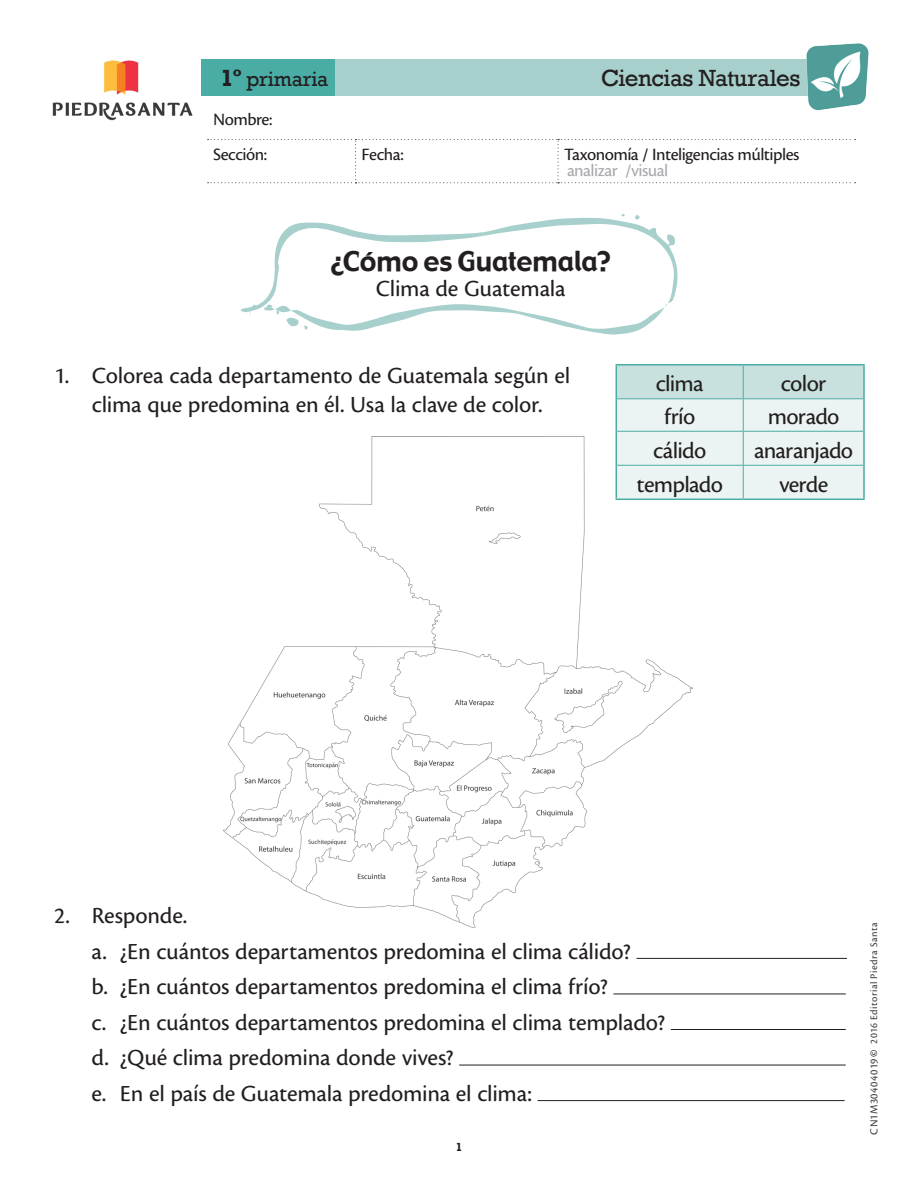
<style>
.page{position:relative;width:918px;height:1188px;background:#fff}
.page>*{position:absolute;margin:0;border:0;box-sizing:border-box;transform-origin:0 0}
.Tit_1y2{font:27px "Gadget";letter-spacing:-.005em;color:#231f20}
.Curso_NG{font:24px/28.8px "Cronos Pro Capt";letter-spacing:-.01em;color:#231f20;text-align:center}
.t1{font:24px "Rockwell";letter-spacing:-.015em;color:#231f20}
.Tit_1y2-2{font:24px "Cronos Pro Capt";letter-spacing:-.01em;color:#231f20}
.Curso_NG-2{font:24px "Cronos Pro Capt";letter-spacing:-.035em;color:#231f20}
.Curso_NG-3{font:24px "Cronos Pro Capt";letter-spacing:-.03em;color:#231f20}
.t2{font:21px "Rockwell";letter-spacing:-.005em;color:#231f20}
.t3{font:18px/34.7px "Cronos Pro Capt";letter-spacing:-.03em;color:#231f20}
.Nombre_alumno{font:18px "Cronos Pro Capt";letter-spacing:-.03em;color:#a8a9ad}
.No__pagina{font:700 12px "Rockwell";color:#231f20}
._2014_Editorial_Pie{font:10.5px "Cronos Pro Capt";letter-spacing:.04em;color:#3e3e3f}
.s1{font-weight:700;font-size:24px}
.s2{font-size:11.25px}
.s3{font-family:"Cronos Pro";font-weight:700}
</style>
<div class="page">
<svg style="left:201px;top:59px;width:600px;height:37px;background:#91c8c3"></svg>
<img style="left:52px;top:60px;width:141px;height:61px">
<img style="left:801px;top:43px;width:67px;height:68px">
<svg style="left:208px;top:139px;width:648px;height:44px"></svg>
<img style="left:223px;top:436px;width:469px;height:492px">
<svg style="left:241px;top:214px;width:437px;height:121px"></svg>
<hr style="left:637px;top:958px;width:210px;height:1px;background:#231f20">
<hr style="left:613px;top:994px;width:233px;height:1px;background:#231f20">
<hr style="left:671px;top:1029px;width:175px;height:1px;background:#231f20">
<hr style="left:459px;top:1065px;width:387px;height:1px;background:#231f20">
<hr style="left:538px;top:1100px;width:307px;height:1px;background:#231f20">
<svg style="left:617px;top:366px;width:246px;height:133px;background:#e1eeec"></svg>
<hr style="left:616px;top:364px;width:127px;height:2px;background:#49ada5">
<hr style="left:616px;top:366px;width:1px;height:33px;background:#49ada5">
<hr style="left:616px;top:399px;width:1px;height:32px;background:#49ada5">
<hr style="left:616px;top:431px;width:1px;height:34px;background:#49ada5">
<hr style="left:616px;top:465px;width:1px;height:34px;background:#49ada5">
<hr style="left:616px;top:499px;width:127px;height:1px;background:#49ada5">
<hr style="left:617px;top:398px;width:126px;height:1px;background:#49ada5">
<hr style="left:617px;top:431px;width:126px;height:1px;background:#49ada5">
<hr style="left:617px;top:465px;width:126px;height:1px;background:#49ada5">
<hr style="left:743px;top:364px;width:122px;height:2px;background:#49ada5">
<hr style="left:863px;top:366px;width:2px;height:33px;background:#49ada5">
<hr style="left:863px;top:399px;width:2px;height:32px;background:#49ada5">
<hr style="left:863px;top:431px;width:2px;height:34px;background:#49ada5">
<hr style="left:863px;top:465px;width:2px;height:34px;background:#49ada5">
<hr style="left:743px;top:499px;width:122px;height:1px;background:#49ada5">
<hr style="left:743px;top:366px;width:1px;height:32px;background:#49ada5">
<hr style="left:743px;top:398px;width:120px;height:1px;background:#49ada5">
<hr style="left:743px;top:399px;width:1px;height:32px;background:#49ada5">
<hr style="left:743px;top:431px;width:120px;height:1px;background:#49ada5">
<hr style="left:743px;top:432px;width:1px;height:33px;background:#49ada5">
<hr style="left:743px;top:465px;width:120px;height:1px;background:#49ada5">
<hr style="left:743px;top:466px;width:1px;height:33px;background:#49ada5">
<p class="t2" style="left:220px;top:66px;width:110px"><span class="s1">1º</span> primaria</p>
<p class="t1" style="left:601px;top:64px;width:201px">Ciencias Naturales</p>
<p class="t3" style="left:213px;top:102px;width:61px">Nombre:<br>Sección:</p>
<p class="t3" style="left:362px;top:137px;width:44px">Fecha:</p>
<p class="t3" style="left:564px;top:137px;width:237px">Taxonomía / Inteligencias múltiples</p>
<p class="Nombre_alumno" style="left:567px;top:160px;width:103px">analizar /visual</p>
<p class="Tit_1y2" style="left:331px;top:243px;width:282px">¿Cómo es Guatemala?</p>
<p class="Tit_1y2-2" style="left:376px;top:275px;width:191px">Clima de Guatemala</p>
<p class="Curso_NG" style="left:54px;top:362px;width:518px">1. Colorea cada departamento de Guatemala según el clima que predomina en él. Usa la clave de color.</p>
<p class="Curso_NG" style="left:656px;top:369px;width:50px">clima</p>
<p class="Curso_NG" style="left:781px;top:369px;width:47px">color</p>
<p class="Curso_NG" style="left:664px;top:403px;width:33px">frío</p>
<p class="Curso_NG" style="left:768px;top:403px;width:73px">morado</p>
<p class="Curso_NG" style="left:653px;top:436px;width:55px">cálido</p>
<p class="Curso_NG-2" style="left:754px;top:436px;width:101px">anaranjado</p>
<p class="Curso_NG-3" style="left:636px;top:470px;width:88px">templado</p>
<p class="Curso_NG" style="left:779px;top:470px;width:51px">verde</p>
<p class="Curso_NG" style="left:54px;top:902px;width:135px">2. Responde.</p>
<p class="Curso_NG" style="left:92px;top:937px;width:541px">a. ¿En cuántos departamentos predomina el clima cálido?</p>
<p class="Curso_NG" style="left:92px;top:973px;width:518px">b. ¿En cuántos departamentos predomina el clima frío?</p>
<p class="Curso_NG" style="left:92px;top:1008px;width:575px">c. ¿En cuántos departamentos predomina el clima templado?</p>
<p class="Curso_NG" style="left:92px;top:1044px;width:364px">d. ¿Qué clima predomina donde vives?</p>
<p class="Curso_NG" style="left:92px;top:1079px;width:442px">e. En el país de Guatemala predomina el clima:</p>
<p class="No__pagina" style="left:456px;top:1139px;width:8px">1</p>
<p class="_2014_Editorial_Pie" style="left:868px;top:1135px;width:214px;rotate:-90deg"><span class="s2">CN1M30404019</span><span class="s3">©</span> 2016 Editorial Piedra Santa</p>
</div>
